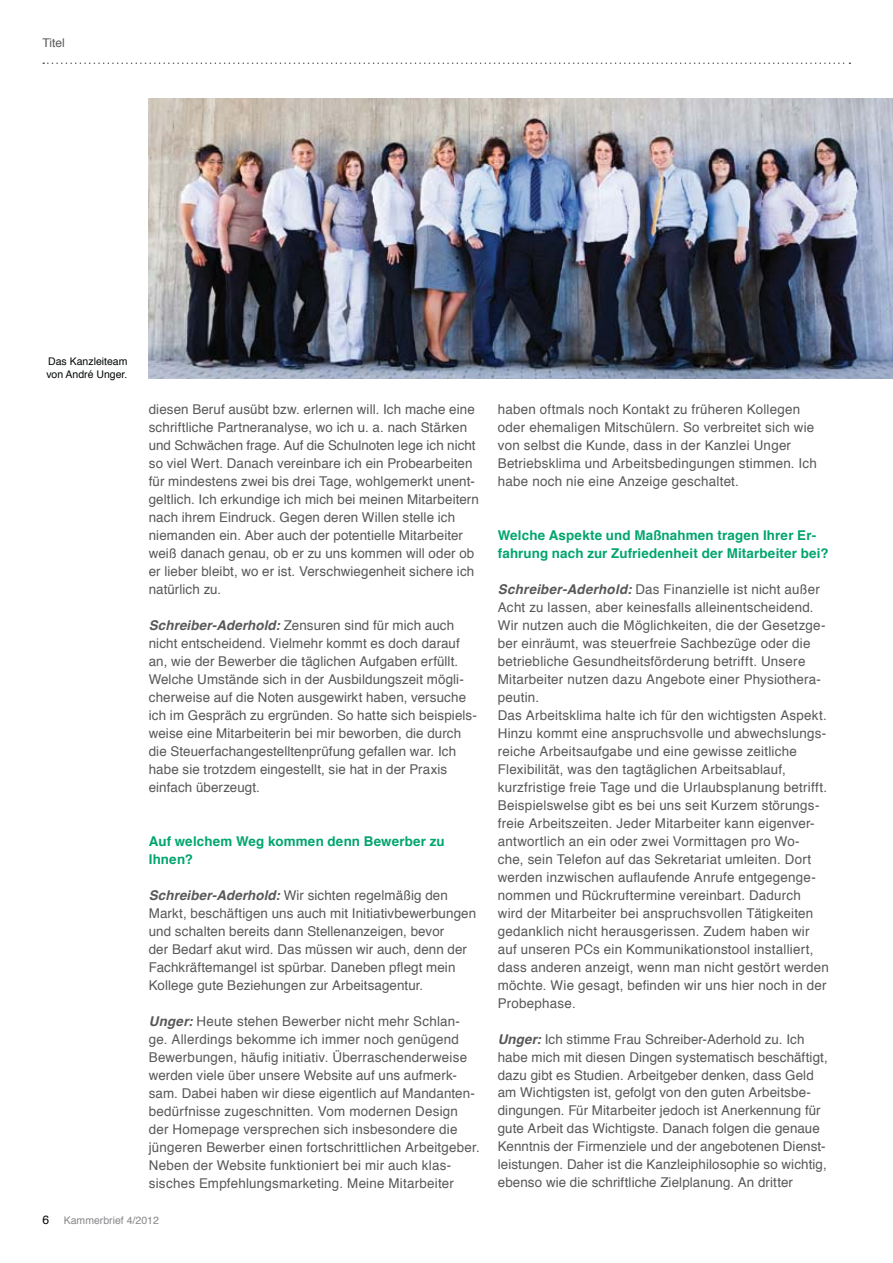
<style>
.page{position:relative;width:893px;height:1263px;background:#fff}
.page>*{position:absolute;margin:0;border:0;box-sizing:border-box;transform-origin:0 0}
.t1{font:13.5px/18px "Helvetica";letter-spacing:.015em;color:#58585a}
.t2{font:700 13.5px/18px "Helvetica";letter-spacing:.01em;color:#00a56d}
.t3{font:12px "Helvetica";color:#58585a}
.t4{font:10.5px/12.6px "Helvetica";color:#040809}
.t5{font:10.5px "Helvetica";color:#87888a}
.s1{font-weight:700;font-style:italic}
.s2{font-size:12px;color:#040809}
</style>
<div class="page">
<svg style="left:43px;top:63px;width:807px;height:1px"></svg>
<img style="left:149px;top:98px;width:744px;height:280px">
<p class="t3" style="left:43px;top:38px;width:24px">Titel</p>
<p class="t4" style="left:46px;top:356px;width:83px">Das Kanzleiteam von André Unger.</p>
<p class="t1" style="left:149px;top:401px;width:332px">diesen Beruf ausübt bzw. erlernen will. Ich mache eine schriftliche Partneranalyse, wo ich u. a. nach Stärken und Schwächen frage. Auf die Schulnoten lege ich nicht so viel Wert. Danach vereinbare ich ein Probearbeiten für mindestens zwei bis drei Tage, wohlgemerkt unent&shy;geltlich. Ich erkundige ich mich bei meinen Mitarbeitern nach ihrem Eindruck. Gegen deren Willen stelle ich niemanden ein. Aber auch der potentielle Mitarbeiter weiß danach genau, ob er zu uns kommen will oder ob er lieber bleibt, wo er ist. Verschwiegenheit sichere ich natürlich zu.</p>
<p class="t1" style="left:149px;top:617px;width:330px"><span class="s1">Schreiber-Aderhold:</span> Zensuren sind für mich auch nicht entscheidend. Vielmehr kommt es doch darauf an, wie der Bewerber die täglichen Aufgaben erfüllt.<br>Welche Umstände sich in der Ausbildungszeit mögli&shy;cherweise auf die Noten ausgewirkt haben, versuche ich im Gespräch zu ergründen. So hatte sich beispiels&shy;weise eine Mitarbeiterin bei mir beworben, die durch die Steuerfachangestelltenprüfung gefallen war. Ich habe sie trotzdem eingestellt, sie hat in der Praxis einfach überzeugt.</p>
<p class="t2" style="left:149px;top:833px;width:297px">Auf welchem Weg kommen denn Bewerber zu<br>Ihnen?</p>
<p class="t1" style="left:149px;top:887px;width:329px"><span class="s1">Schreiber-Aderhold:</span> Wir sichten regelmäßig den Markt, beschäftigen uns auch mit Initiativbewerbungen und schalten bereits dann Stellenanzeigen, bevor<br>der Bedarf akut wird. Das müssen wir auch, denn der Fachkräftemangel ist spürbar. Daneben pflegt mein Kollege gute Beziehungen zur Arbeitsagentur.</p>
<p class="t1" style="left:149px;top:1013px;width:332px"><span class="s1">Unger:</span> Heute stehen Bewerber nicht mehr Schlan&shy;ge. Allerdings bekomme ich immer noch genügend Bewerbungen, häufig initiativ. Überraschenderweise werden viele über unsere Website auf uns aufmerk&shy;sam. Dabei haben wir diese eigentlich auf Mandanten&shy;bedürfnisse zugeschnitten. Vom modernen Design der Homepage versprechen sich insbesondere die jüngeren Bewerber einen fortschrittlichen Arbeitgeber.<br>Neben der Website funktioniert bei mir auch klas&shy;sisches Empfehlungsmarketing. Meine Mitarbeiter</p>
<p class="t5" style="left:43px;top:1216px;width:118px"><span class="s2">6</span> Kammerbrief 4/2012</p>
<p class="t1" style="left:498px;top:401px;width:321px">haben oftmals noch Kontakt zu früheren Kollegen oder ehemaligen Mitschülern. So verbreitet sich wie von selbst die Kunde, dass in der Kanzlei Unger Betriebsklima und Arbeitsbedingungen stimmen. Ich habe noch nie eine Anzeige geschaltet.</p>
<p class="t2" style="left:498px;top:527px;width:332px">Welche Aspekte und Maßnahmen tragen Ihrer Er&shy;fahrung nach zur Zufriedenheit der Mitarbeiter bei?</p>
<p class="t1" style="left:498px;top:581px;width:332px"><span class="s1">Schreiber-Aderhold:</span> Das Finanzielle ist nicht außer Acht zu lassen, aber keinesfalls alleinentscheidend.<br>Wir nutzen auch die Möglichkeiten, die der Gesetzge&shy;ber einräumt, was steuerfreie Sachbezüge oder die betriebliche Gesundheitsförderung betrifft. Unsere Mitarbeiter nutzen dazu Angebote einer Physiothera&shy;peutin.<br>Das Arbeitsklima halte ich für den wichtigsten Aspekt.<br>Hinzu kommt eine anspruchsvolle und abwechslungs&shy;reiche Arbeitsaufgabe und eine gewisse zeitliche Flexibilität, was den tagtäglichen Arbeitsablauf, kurzfristige freie Tage und die Urlaubsplanung betrifft.<br>Beispielswelse gibt es bei uns seit Kurzem störungs&shy;freie Arbeitszeiten. Jeder Mitarbeiter kann eigenver&shy;antwortlich an ein oder zwei Vormittagen pro Wo&shy;che, sein Telefon auf das Sekretariat umleiten. Dort werden inzwischen auflaufende Anrufe entgegenge&shy;nommen und Rückruftermine vereinbart. Dadurch wird der Mitarbeiter bei anspruchsvollen Tätigkeiten gedanklich nicht herausgerissen. Zudem haben wir auf unseren PCs ein Kommunikationstool installiert, dass anderen anzeigt, wenn man nicht gestört werden möchte. Wie gesagt, befinden wir uns hier noch in der Probephase.</p>
<p class="t1" style="left:498px;top:1031px;width:332px"><span class="s1">Unger:</span> Ich stimme Frau Schreiber-Aderhold zu. Ich habe mich mit diesen Dingen systematisch beschäftigt, dazu gibt es Studien. Arbeitgeber denken, dass Geld am Wichtigsten ist, gefolgt von den guten Arbeitsbe&shy;dingungen. Für Mitarbeiter jedoch ist Anerkennung für gute Arbeit das Wichtigste. Danach folgen die genaue Kenntnis der Firmenziele und der angebotenen Dienst&shy;leistungen. Daher ist die Kanzleiphilosophie so wichtig, ebenso wie die schriftliche Zielplanung. An dritter</p>
</div>
